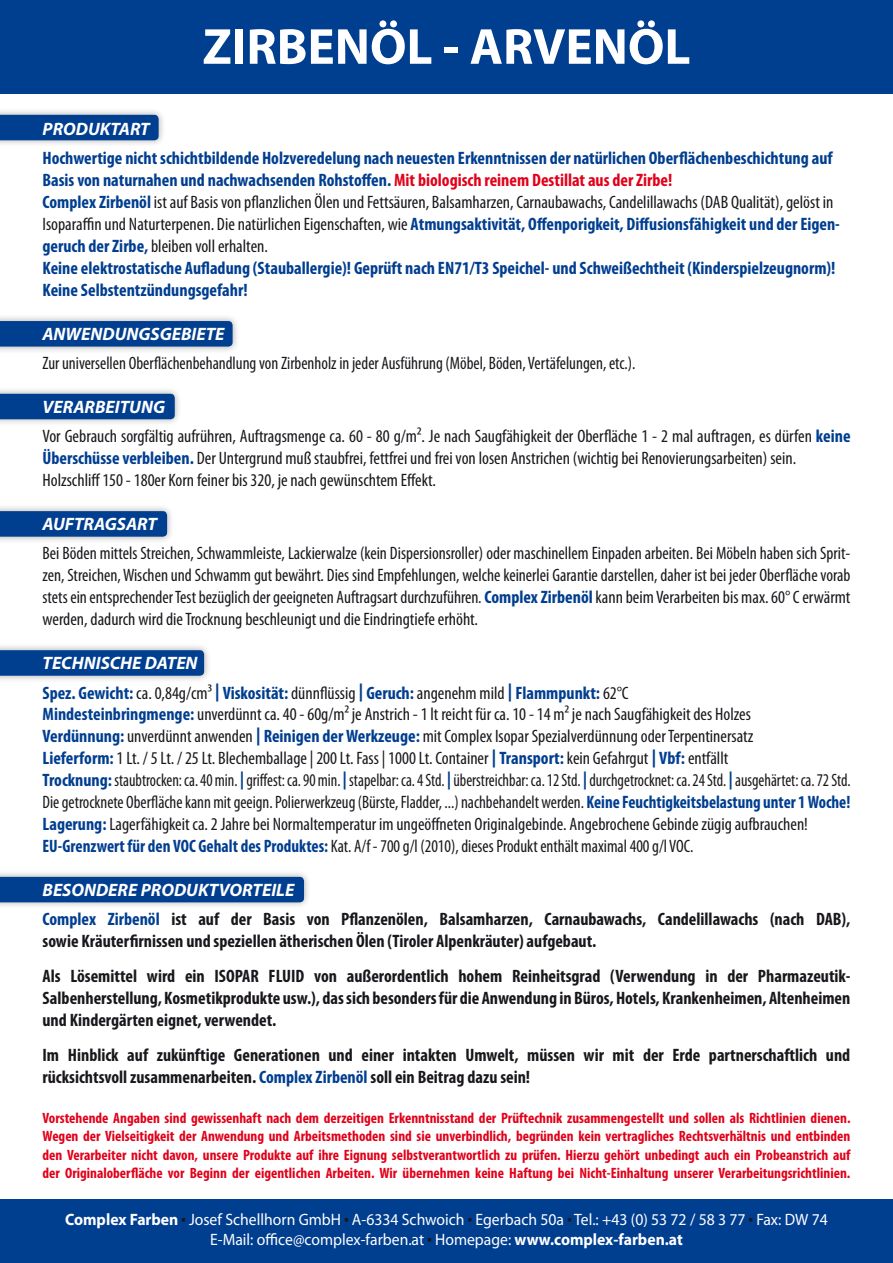
<style>
.page{position:relative;width:893px;height:1263px;background:#fff}
.page>*{position:absolute;margin:0;border:0;box-sizing:border-box;transform-origin:0 0}
.t1{font:700 51px "Myriad Pro";color:#fff}
.t2{font:condensed 18px/21.9px "Myriad Pro";color:#1a171c}
.t3{font:700 condensed 18px/21.9px "Myriad Pro";color:#003e90}
.t4{font:700 condensed 18px/21.9px "Myriad Pro";color:#1a171c}
.t5{font:condensed 18px "Myriad Pro";color:#1a171c;scale:.95 1}
.t6{font:italic 700 18px "Myriad Pro";color:#fff}
.t7{font:16.5px/19.8px "Myriad Pro";color:#fff;text-align:center;scale:.95 1}
.t8{font:700 condensed 15px/18.3px "Myriad Pro";color:#e2001a;text-align:justify}
.s1{color:#e2001a}
.s2{font-weight:400;color:#1a171c}
.s3{font-weight:700;font-style:italic;font-stretch:normal;color:#fff}
.s4{font-weight:700;color:#003e90}
.s5{font-style:italic;font-stretch:normal;color:#fff}
.s6{font-stretch:normal}
.s7{font-weight:700;font-stretch:normal;color:#003e90}
.s8{color:#003e90}
.s9{font-weight:700}
</style>
<div class="page">
<div style="left:0;top:387px;width:182px;height:39px;background:#1a171c;opacity:.35"></div>
<div style="left:0;top:394px;width:175px;height:25px;background:#003e90"></div>
<div style="left:0;top:504px;width:174px;height:40px;background:#1a171c;opacity:.35"></div>
<svg style="left:0;top:511px;width:167px;height:26px;background:#044091"></svg>
<div style="left:0;top:643px;width:211px;height:40px;background:#1a171c;opacity:.35"></div>
<svg style="left:0;top:650px;width:204px;height:26px;background:#044091"></svg>
<div style="left:0;top:870px;width:311px;height:39px;background:#1a171c;opacity:.35"></div>
<div style="left:0;top:877px;width:304px;height:25px;background:#003e90"></div>
<div style="left:0;top:314px;width:240px;height:40px;background:#1a171c;opacity:.35"></div>
<svg style="left:0;top:321px;width:233px;height:26px;background:#044191"></svg>
<div style="left:0;top:108px;width:166px;height:40px;background:#1a171c;opacity:.35"></div>
<div style="left:0;top:115px;width:159px;height:25px;background:#003e90"></div>
<div style="left:0;top:1199px;width:893px;height:64px;background:#003e90"></div>
<div style="left:0;top:0;width:893px;height:94px;background:#003e90"></div>
<h1 class="t1" style="left:202px;top:13px;width:489px">ZIRBENÖL - ARVENÖL</h1>
<p class="t6" style="left:43px;top:117px;width:109px">PRODUKTART</p>
<p class="t3" style="left:43px;top:147px;width:799px">Hochwertige nicht schichtbildende Holzveredelung nach neuesten Erkenntnissen der natürlichen Oberflächenbeschichtung auf Basis von naturnahen und nachwachsenden Rohstoffen. <span class="s1">Mit biologisch reinem Destillat aus der Zirbe!<br></span>Complex Zirbenöl <span class="s2">ist auf Basis von pflanzlichen Ölen und Fettsäuren, Balsamharzen, Carnaubawachs, Candelillawachs (DAB Qualität), gelöst in Isoparaffin und Naturterpenen. Die natürlichen Eigenschaften, wie</span> Atmungsaktivität, Offenporigkeit, Diffusionsfähigkeit und der Eigen&shy;geruch der Zirbe, <span class="s2">bleiben voll erhalten.<br></span>Keine elektrostatische Aufladung (Stauballergie)! Geprüft nach EN71/T3 Speichel- und Schweißechtheit (Kinderspielzeugnorm)!<br>Keine Selbstentzündungsgefahr!</p>
<p class="t6" style="left:43px;top:322px;width:184px">ANWENDUNGSGEBIETE</p>
<p class="t5" style="left:43px;top:352px;width:626px">Zur universellen Oberflächenbehandlung von Zirbenholz in jeder Ausführung (Möbel, Böden, Vertäfelungen, etc.).</p>
<p class="t2" style="left:43px;top:392px;width:809px;line-height:29.4px"><span class="s3">VERARBEITUNG<br></span>Vor Gebrauch sorgfältig aufrühren, Auftragsmenge ca. 60 - 80 g/m². Je nach Saugfähigkeit der Oberfläche 1 - 2 mal auftragen, es dürfen <span class="s4">keine</span></p>
<p class="t2" style="left:43px;top:447px;width:755px"><span class="s4">Überschüsse verbleiben.</span> Der Untergrund muß staubfrei, fettfrei und frei von losen Anstrichen (wichtig bei Renovierungsarbeiten) sein.<br>Holzschliff 150 - 180er Korn feiner bis 320, je nach gewünschtem Effekt.</p>
<p class="t6" style="left:43px;top:512px;width:116px">AUFTRAGSART</p>
<p class="t2" style="left:43px;top:542px;width:810px;text-align:justify">Bei Böden mittels Streichen, Schwammleiste, Lackierwalze (kein Dispersionsroller) oder maschinellem Einpaden arbeiten. Bei Möbeln haben sich Sprit&shy;zen, Streichen, Wischen und Schwamm gut bewährt. Dies sind Empfehlungen, welche keinerlei Garantie darstellen, daher ist bei jeder Oberfläche vorab stets ein entsprechender Test bezüglich der geeigneten Auftragsart durchzuführen.<span class="s4">Complex Zirbenöl</span> kann beim Verarbeiten bis max. 60° C erwärmt werden, dadurch wird die Trocknung beschleunigt und die Eindringtiefe erhöht.</p>
<p class="t3" style="left:43px;top:648px;width:588px;line-height:29.4px"><span class="s5">TECHNISCHE DATEN<br></span>Spez. Gewicht: <span class="s2">ca. 0,84g/cm³</span> <span class="s6">|</span> Viskosität: <span class="s2">dünnflüssig</span> <span class="s6">|</span> Geruch: <span class="s2">angenehm mild</span> <span class="s6">|</span> Flammpunkt: <span class="s2">62°C</span></p>
<p class="t2" style="left:43px;top:703px;width:809px"><span class="s4">Mindesteinbringmenge:</span> unverdünnt ca. 40 - 60g/m² je Anstrich - 1 lt reicht für ca. 10 - 14 m² je nach Saugfähigkeit des Holzes<br><span class="s4">Verdünnung:</span> unverdünnt anwenden <span class="s7">|</span> <span class="s4">Reinigen der Werkzeuge:</span> mit Complex Isopar Spezialverdünnung oder Terpentinersatz<br><span class="s4">Lieferform:</span> 1 Lt. / 5 Lt. / 25 Lt. Blechemballage | 200 Lt. Fass | 1000 Lt. Container <span class="s7">|</span> <span class="s4">Transport:</span> kein Gefahrgut <span class="s7">|</span> <span class="s4">Vbf:</span> entfällt <span class="s4">Trocknung:</span>staubtrocken: ca. 40 min. <span class="s7">|</span> griffest: ca. 90 min. <span class="s7">|</span> stapelbar: ca. 4 Std. <span class="s7">|</span> überstreichbar: ca. 12 Std. <span class="s7">|</span> durchgetrocknet: ca. 24 Std. <span class="s7">|</span> ausgehärtet: ca. 72 Std.<br>Die getrocknete Oberfläche kann mit geeign. Polierwerkzeug (Bürste, Fladder, ...) nachbehandelt werden. <span class="s4">Keine Feuchtigkeitsbelastung unter 1 Woche!<br>Lagerung:</span> Lagerfähigkeit ca. 2 Jahre bei Normaltemperatur im ungeöffneten Originalgebinde. Angebrochene Gebinde zügig aufbrauchen!<br><span class="s4">EU-Grenzwert für den VOC Gehalt des Produktes:</span> Kat. A/f - 700 g/l (2010), dieses Produkt enthält maximal 400 g/l VOC.</p>
<p class="t4" style="left:43px;top:875px;width:809px;line-height:29.4px"><span class="s5">BESONDERE PRODUKTVORTEILE<br></span><span class="s8">Complex Zirbenöl</span> ist auf der Basis von Pflanzenölen, Balsamharzen, Carnaubawachs, Candelillawachs (nach DAB),</p>
<p class="t4" style="left:43px;top:923px;width:809px;line-height:34.8px">sowie Kräuterfirnissen und speziellen ätherischen Ölen (Tiroler Alpenkräuter) aufgebaut.<br>Als Lösemittel wird ein ISOPAR FLUID von außerordentlich hohem Reinheitsgrad (Verwendung in der Pharmazeutik-</p>
<p class="t4" style="left:43px;top:987px;width:809px">Salbenherstellung, Kosmetikprodukte usw.), das sich besonders für die Anwendung in Büros, Hotels, Krankenheimen, Altenheimen und Kindergärten eignet, verwendet.</p>
<p class="t4" style="left:43px;top:1043px;width:809px">Im Hinblick auf zukünftige Generationen und einer intakten Umwelt, müssen wir mit der Erde partnerschaftlich und rücksichtsvoll zusammenarbeiten. <span class="s8">Complex Zirbenöl</span> soll ein Beitrag dazu sein!</p>
<p class="t8" style="left:43px;top:1108px;width:809px">Vorstehende Angaben sind gewissenhaft nach dem derzeitigen Erkenntnisstand der Prüftechnik zusammengestellt und sollen als Richtlinien dienen.<br>Wegen der Vielseitigkeit der Anwendung und Arbeitsmethoden sind sie unverbindlich, begründen kein vertragliches Rechtsverhältnis und entbinden den Verarbeiter nicht davon, unsere Produkte auf ihre Eignung selbstverantwortlich zu prüfen. Hierzu gehört unbedingt auch ein Probeanstrich auf der Originaloberfläche vor Beginn der eigentlichen Arbeiten. Wir übernehmen keine Haftung bei Nicht-Einhaltung unserer Verarbeitungsrichtlinien.</p>
<p class="t7" style="left:65px;top:1210px;width:804px"><span class="s9">Complex Farben</span> <sup>■</sup> Josef Schellhorn GmbH <sup>■</sup> A-6334 Schwoich <sup>■</sup> Egerbach 50a <sup>■</sup> Tel.: +43 (0) 53 72 / 58 3 77 <sup>■</sup> Fax: DW 74<br>E-Mail: office@complex-farben.at <sup>■</sup> Homepage: <span class="s9">www.complex-farben.at</span></p>
</div>
